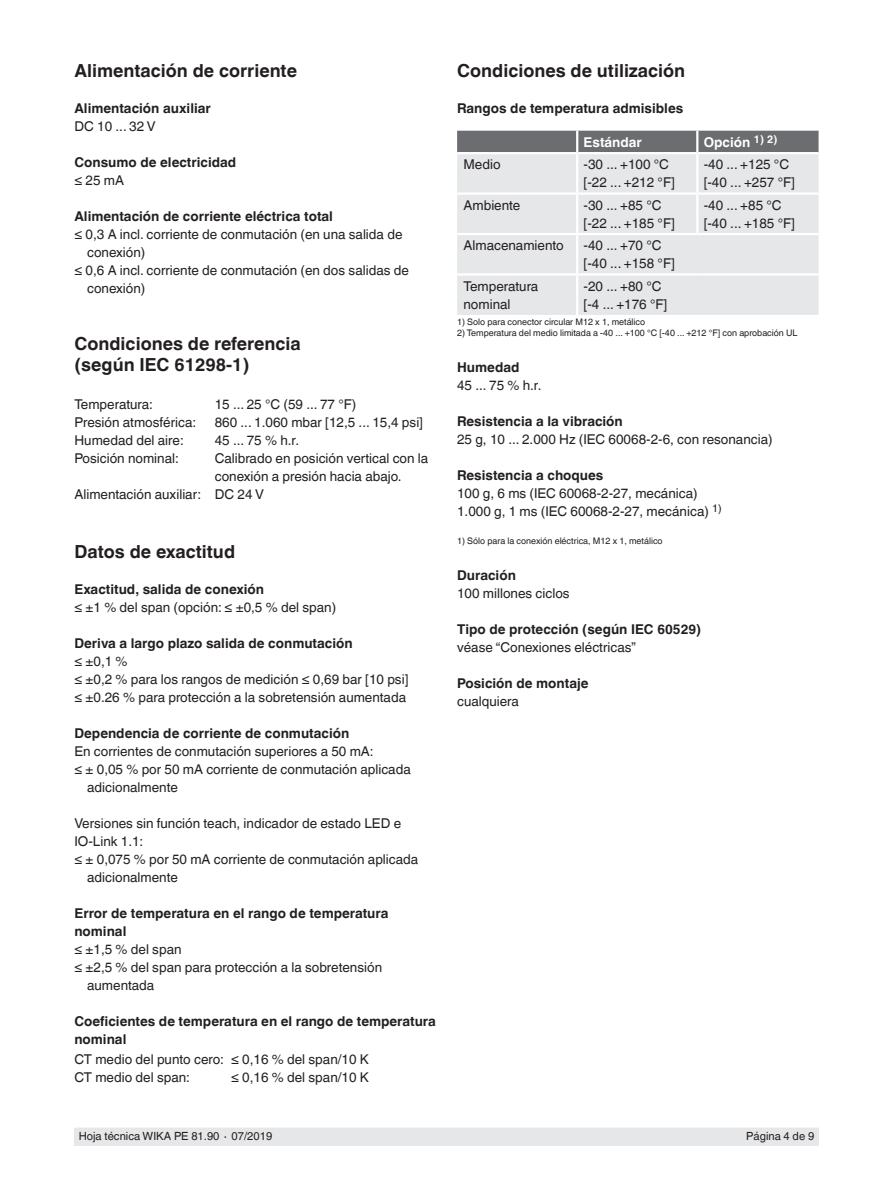
<style>
.page{position:relative;width:893px;height:1188px;background:#fff}
.page>*{position:absolute;margin:0;border:0;box-sizing:border-box;transform-origin:0 0}
.t1{font:700 18px/21px "Helvetica World";color:#231f20}
.t2{font:13.5px/18px "Helvetica World";color:#231f20}
.t3{font:700 13.5px/18px "Helvetica World";color:#231f20}
.t4{font:700 13.5px "Helvetica World";color:#fff}
.t5{font:11.25px "Helvetica World";color:#231f20}
.t6{font:9px "Helvetica World";color:#231f20}
</style>
<div class="page">
<div style="left:74px;top:1128px;width:745px;height:17px;background:#e6e7e9"></div>
<div style="left:457px;top:131px;width:362px;height:21px;background:#6c6d70"></div>
<div style="left:457px;top:154px;width:362px;height:161px;background:#e6e7e9"></div>
<hr style="left:576px;top:131px;width:2px;height:21px;background:#fff">
<hr style="left:696px;top:131px;width:2px;height:21px;background:#fff">
<hr style="left:576px;top:154px;width:2px;height:38px;background:#fff">
<hr style="left:696px;top:154px;width:2px;height:38px;background:#fff">
<hr style="left:457px;top:192px;width:120px;height:3px;background:#fff">
<hr style="left:577px;top:192px;width:120px;height:3px;background:#fff">
<hr style="left:576px;top:195px;width:2px;height:38px;background:#fff">
<hr style="left:697px;top:192px;width:122px;height:3px;background:#fff">
<hr style="left:696px;top:195px;width:2px;height:38px;background:#fff">
<hr style="left:457px;top:233px;width:120px;height:2px;background:#fff">
<hr style="left:577px;top:233px;width:120px;height:2px;background:#fff">
<hr style="left:576px;top:235px;width:2px;height:38px;background:#fff">
<hr style="left:697px;top:233px;width:122px;height:2px;background:#fff">
<hr style="left:457px;top:273px;width:120px;height:3px;background:#fff">
<hr style="left:577px;top:273px;width:120px;height:3px;background:#fff">
<hr style="left:576px;top:276px;width:2px;height:39px;background:#fff">
<hr style="left:697px;top:273px;width:122px;height:3px;background:#fff">
<h1 class="t1" style="left:74px;top:60px;width:224px">Alimentación de corriente</h1>
<p class="t3" style="left:74px;top:99px;width:138px">Alimentación auxiliar</p>
<p class="t2" style="left:74px;top:117px;width:83px">DC 10 ... 32 V</p>
<p class="t3" style="left:74px;top:153px;width:163px">Consumo de electricidad</p>
<p class="t2" style="left:74px;top:171px;width:51px">≤ 25 mA</p>
<p class="t3" style="left:74px;top:207px;width:260px">Alimentación de corriente eléctrica total</p>
<p class="t2" style="left:74px;top:225px;width:330px">≤ 0,3 A incl. corriente de conmutación (en una salida de</p>
<p class="t2" style="left:87px;top:243px;width:60px">conexión)</p>
<p class="t2" style="left:74px;top:261px;width:336px">≤ 0,6 A incl. corriente de conmutación (en dos salidas de</p>
<p class="t2" style="left:87px;top:279px;width:60px">conexión)</p>
<h1 class="t1" style="left:74px;top:333px;width:228px">Condiciones de referencia (según IEC 61298-1)</h1>
<p class="t2" style="left:74px;top:395px;width:80px">Temperatura:</p>
<p class="t2" style="left:215px;top:395px;width:143px">15 ... 25 °C (59 ... 77 °F)</p>
<p class="t2" style="left:74px;top:413px;width:123px">Presión atmosférica:</p>
<p class="t2" style="left:215px;top:413px;width:210px">860 ... 1.060 mbar [12,5 ... 15,4 psi]</p>
<p class="t2" style="left:74px;top:431px;width:111px">Humedad del aire:</p>
<p class="t2" style="left:215px;top:431px;width:86px">45 ... 75 % h.r.</p>
<p class="t2" style="left:74px;top:450px;width:106px">Posición nominal:</p>
<p class="t2" style="left:215px;top:450px;width:215px">Calibrado en posición vertical con la</p>
<p class="t2" style="left:215px;top:468px;width:188px">conexión a presión hacia abajo.</p>
<p class="t2" style="left:74px;top:486px;width:191px">Alimentación auxiliar: DC 24 V</p>
<h1 class="t1" style="left:74px;top:541px;width:162px">Datos de exactitud</h1>
<p class="t3" style="left:74px;top:580px;width:191px">Exactitud, salida de conexión</p>
<p class="t2" style="left:74px;top:598px;width:263px">≤ ±1 % del span (opción: ≤ ±0,5 % del span)</p>
<p class="t3" style="left:74px;top:634px;width:280px">Deriva a largo plazo salida de conmutación</p>
<p class="t2" style="left:74px;top:652px;width:335px">≤ ±0,1 %<br>≤ ±0,2 % para los rangos de medición ≤ 0,69 bar [10 psi] ≤ ±0.26 % para protección a la sobretensión aumentada</p>
<p class="t3" style="left:74px;top:724px;width:276px">Dependencia de corriente de conmutación</p>
<p class="t2" style="left:74px;top:742px;width:301px">En corrientes de conmutación superiores a 50 mA:</p>
<p class="t2" style="left:74px;top:760px;width:338px">≤ ± 0,05 % por 50 mA corriente de conmutación aplicada</p>
<p class="t2" style="left:87px;top:778px;width:92px">adicionalmente</p>
<p class="t2" style="left:74px;top:814px;width:328px">Versiones sin función teach, indicador de estado LED e</p>
<p class="t2" style="left:74px;top:832px;width:70px">IO-Link 1.1:</p>
<p class="t2" style="left:74px;top:850px;width:345px">≤ ± 0,075 % por 50 mA corriente de conmutación aplicada</p>
<p class="t2" style="left:87px;top:868px;width:92px">adicionalmente</p>
<p class="t3" style="left:74px;top:904px;width:316px">Error de temperatura en el rango de temperatura nominal</p>
<p class="t2" style="left:74px;top:940px;width:109px">≤ ±1,5 % del span</p>
<p class="t2" style="left:74px;top:958px;width:309px">≤ ±2,5 % del span para protección a la sobretensión</p>
<p class="t2" style="left:87px;top:976px;width:69px">aumentada</p>
<p class="t3" style="left:74px;top:1012px;width:363px">Coeficientes de temperatura en el rango de temperatura nominal</p>
<p class="t2" style="left:74px;top:1050px;width:296px">CT medio del punto cero: ≤ 0,16 % del span/10 K<br>CT medio del span:</p>
<p class="t2" style="left:231px;top:1068px;width:139px">≤ 0,16 % del span/10 K</p>
<h1 class="t1" style="left:457px;top:60px;width:229px">Condiciones de utilización</h1>
<p class="t3" style="left:457px;top:99px;width:228px">Rangos de temperatura admisibles</p>
<p class="t4" style="left:584px;top:134px;width:60px">Estándar</p>
<p class="t4" style="left:704px;top:134px;width:75px">Opción <sup>1)</sup> <sup>2)</sup></p>
<p class="t2" style="left:463px;top:156px;width:39px">Medio</p>
<p class="t2" style="left:584px;top:156px;width:93px">-30 ... +100 °C [-22 ... +212 °F]</p>
<p class="t2" style="left:704px;top:156px;width:93px">-40 ... +125 °C [-40 ... +257 °F]</p>
<p class="t2" style="left:463px;top:196px;width:58px">Ambiente</p>
<p class="t2" style="left:584px;top:196px;width:93px">-30 ... +85 °C [-22 ... +185 °F]</p>
<p class="t2" style="left:704px;top:196px;width:93px">-40 ... +85 °C [-40 ... +185 °F]</p>
<p class="t2" style="left:463px;top:236px;width:102px">Almacenamiento</p>
<p class="t2" style="left:584px;top:236px;width:93px">-40 ... +70 °C [-40 ... +158 °F]</p>
<p class="t2" style="left:463px;top:277px;width:76px">Temperatura nominal</p>
<p class="t2" style="left:584px;top:277px;width:85px">-20 ... +80 °C [-4 ... +176 °F]</p>
<p class="t6" style="left:457px;top:317px;width:190px">1) Solo para conector circular M12 x 1, metálico</p>
<p class="t6" style="left:457px;top:328px;width:342px">2) Temperatura del medio limitada a -40 ... +100 °C [-40 ... +212 °F] con aprobación UL</p>
<p class="t3" style="left:457px;top:358px;width:64px">Humedad</p>
<p class="t2" style="left:457px;top:376px;width:86px">45 ... 75 % h.r.</p>
<p class="t3" style="left:457px;top:412px;width:167px">Resistencia a la vibración</p>
<p class="t2" style="left:457px;top:430px;width:317px">25 g, 10 ... 2.000 Hz (IEC 60068-2-6, con resonancia)</p>
<p class="t3" style="left:457px;top:466px;width:148px">Resistencia a choques</p>
<p class="t2" style="left:457px;top:484px;width:266px">100 g, 6 ms (IEC 60068-2-27, mecánica)<br>1.000 g, 1 ms (IEC 60068-2-27, mecánica) <sup>1)</sup></p>
<p class="t6" style="left:457px;top:536px;width:207px">1) Sólo para la conexión eléctrica, M12 x 1, metálico</p>
<p class="t3" style="left:457px;top:567px;width:60px">Duración</p>
<p class="t2" style="left:457px;top:585px;width:114px">100 millones ciclos</p>
<p class="t3" style="left:457px;top:621px;width:246px">Tipo de protección (según IEC 60529)</p>
<p class="t2" style="left:457px;top:639px;width:180px">véase “Conexiones eléctricas”</p>
<p class="t3" style="left:457px;top:675px;width:133px">Posición de montaje</p>
<p class="t2" style="left:457px;top:693px;width:63px">cualquiera</p>
<p class="t5" style="left:79px;top:1130px;width:195px">Hoja técnica WIKA PE 81.90 ∙ 07/2019</p>
<p class="t5" style="left:746px;top:1130px;width:69px">Página 4 de 9</p>
</div>
